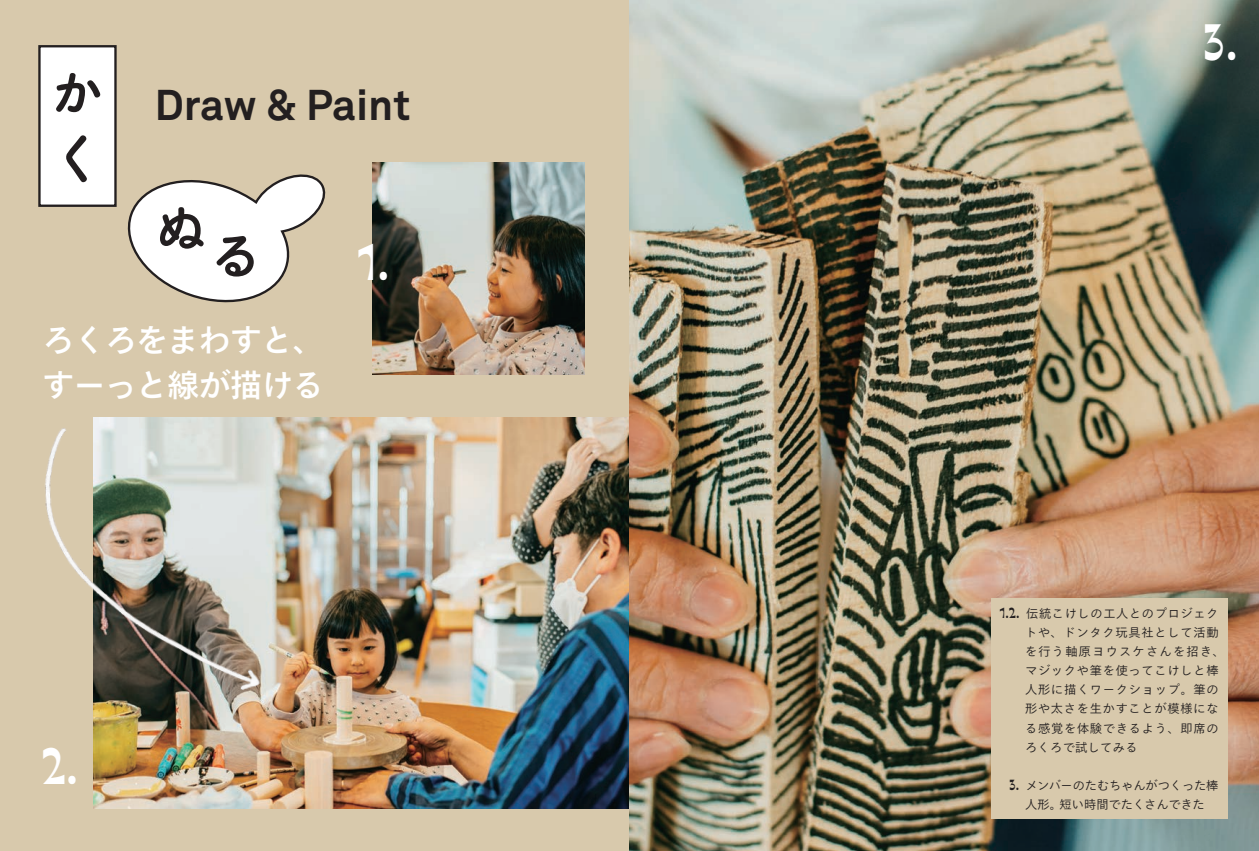
<style>
.page{position:relative;width:1259px;height:851px;background:#fff}
.page>*{position:absolute;margin:0;border:0;box-sizing:border-box;transform-origin:0 0}
.t1{font:500 52.65px/65.2px "Maru Anti Std";color:#231f20}
.t2{font:700 42.45px "Akkurat Pro";color:#231f20}
.t3{font:42.45px "bb book B regular";color:#fff}
.t4{font:500 31.95px/44.7px "Tazugane Gothic Std N";letter-spacing:-.02em;color:#fff}
.t5{font:300 12.15px/19.2px "Tazugane Gothic Std N";letter-spacing:.06em;color:#231f20}
.t6{font:300 12.15px/19.2px "Tazugane Gothic Std N";letter-spacing:-.005em;color:#231f20;text-align:center}
.s1{font-family:"bb book B regular";font-weight:400}
</style>
<div class="page">
<div style="left:0;top:0;width:1259px;height:850px;background:#d8c9ac"></div>
<svg style="left:127px;top:174px;width:199px;height:129px"></svg>
<img style="left:372px;top:162px;width:213px;height:213px">
<img style="left:94px;top:417px;width:535px;height:391px">
<div style="left:39px;top:46px;width:76px;height:160px;background:#fff"></div>
<div style="left:38px;top:45px;width:79px;height:162px;border:2px solid #231f20"></div>
<img style="left:629px;top:0;width:630px;height:850px">
<div style="left:991px;top:598px;width:236px;height:221px;background:#d8c9ac"></div>
<img style="left:45px;top:417px;width:247px;height:302px">
<h1 class="t1" style="left:51px;top:55px;width:51px">かく</h1>
<h2 class="t2" style="left:155px;top:78px;width:257px">Draw &amp; Paint</h2>
<h1 class="t1" style="left:155px;top:191px;width:54px">ぬ</h1>
<h1 class="t1" style="left:210px;top:217px;width:54px">る</h1>
<h2 class="t3" style="left:357px;top:233px;width:34px">1.</h2>
<h3 class="t4" style="left:43px;top:320px;width:283px">ろくろをまわすと、すーっと線が描ける</h3>
<h2 class="t3" style="left:41px;top:736px;width:38px">2.</h2>
<h2 class="t3" style="left:1202px;top:13px;width:37px">3.</h2>
<p class="t5" style="left:1025px;top:604px;width:201px;text-indent:-26px"><span class="s1">1.2.</span> 伝統こけしの工人とのプロジェクトや、ドンタク玩具社として活動を行う軸原ヨウスケさんを招き、マジックや筆を使ってこけしと棒人形に描くワークショップ。筆の形や太さを生かすことが模様になる感覚を体験できるよう、即席のろくろで試してみる</p>
<p class="t6" style="left:1009px;top:776px;width:211px"><span class="s1">3.</span> メンバーのたむちゃんがつくった棒人形。短い時間でたくさんできた</p>
</div>
